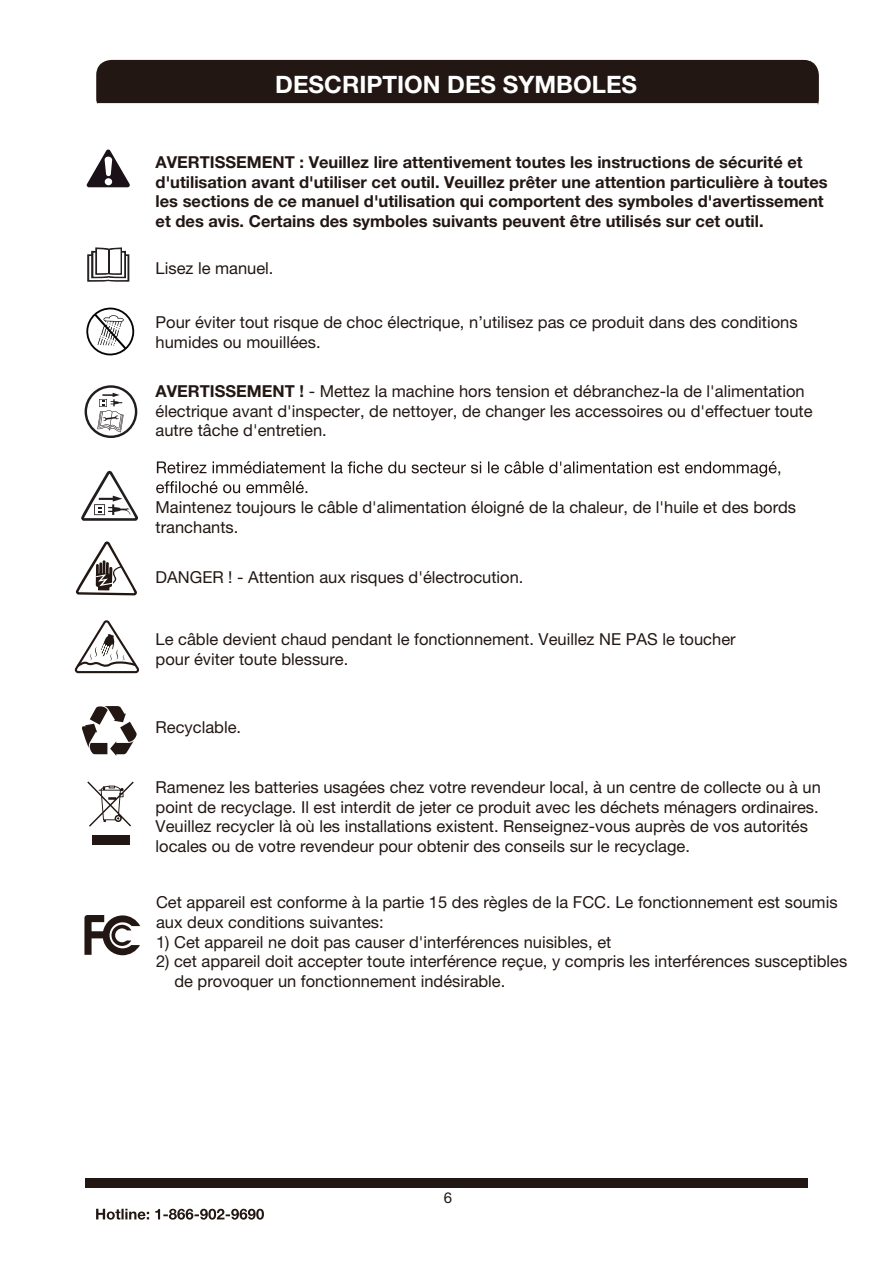
<style>
.page{position:relative;width:893px;height:1263px;background:#fff}
.page>*{position:absolute;margin:0;border:0;box-sizing:border-box;transform-origin:0 0}
.t1{font:700 24px "Helvetica Neue LT Std";color:#fff}
.t2{font:16.5px/19.8px "Helvetica Neue LT Std";color:#221713}
.t3{font:700 16.5px/19.8px "Helvetica Neue LT Std";color:#221713}
.t4{font:15px "Helvetica Neue LT Std";color:#221713}
.s1{font-weight:700}
</style>
<div class="page">
<div style="left:96px;top:60px;width:723px;height:45px;background:#221713"></div>
<div style="left:85px;top:1179px;width:723px;height:9px;background:#221713"></div>
<svg style="left:96px;top:1209px;width:168px;height:11px"></svg>
<svg style="left:87px;top:247px;width:42px;height:35px"></svg>
<svg style="left:86px;top:307px;width:49px;height:49px"></svg>
<svg style="left:87px;top:150px;width:43px;height:37px"></svg>
<svg style="left:85px;top:385px;width:52px;height:53px"></svg>
<svg style="left:156px;top:461px;width:624px;height:32px"></svg>
<svg style="left:82px;top:706px;width:55px;height:50px"></svg>
<svg style="left:87px;top:781px;width:47px;height:46px"></svg>
<div style="left:92px;top:835px;width:37px;height:10px;background:#221713"></div>
<svg style="left:81px;top:471px;width:57px;height:50px"></svg>
<svg style="left:76px;top:541px;width:61px;height:54px"></svg>
<svg style="left:74px;top:620px;width:65px;height:54px"></svg>
<svg style="left:84px;top:915px;width:56px;height:40px"></svg>
<h1 class="t1" style="left:275px;top:69px;width:363px">DESCRIPTION DES SYMBOLES</h1>
<p class="t3" style="left:156px;top:152px;width:674px">AVERTISSEMENT : Veuillez lire attentivement toutes les instructions de sécurité et d'utilisation avant d'utiliser cet outil. Veuillez prêter une attention particulière à toutes les sections de ce manuel d'utilisation qui comportent des symboles d'avertissement et des avis. Certains des symboles suivants peuvent être utilisés sur cet outil.</p>
<p class="t2" style="left:156px;top:258px;width:119px">Lisez le manuel.</p>
<p class="t2" style="left:156px;top:312px;width:644px">Pour éviter tout risque de choc électrique, n’utilisez pas ce produit dans des conditions humides ou mouillées.</p>
<p class="t2" style="left:156px;top:381px;width:659px"><span class="s1">AVERTISSEMENT !</span> - Mettez la machine hors tension et débranchez-la de l'alimentation électrique avant d'inspecter, de nettoyer, de changer les accessoires ou d'effectuer toute autre tâche d'entretien.</p>
<p class="t2" style="left:156px;top:497px;width:642px">Maintenez toujours le câble d'alimentation éloigné de la chaleur, de l'huile et des bords tranchants.</p>
<p class="t2" style="left:156px;top:567px;width:369px">DANGER ! - Attention aux risques d'électrocution.</p>
<p class="t2" style="left:156px;top:629px;width:582px">Le câble devient chaud pendant le fonctionnement. Veuillez NE PAS le toucher pour éviter toute blessure.</p>
<p class="t2" style="left:156px;top:717px;width:87px">Recyclable.</p>
<p class="t2" style="left:156px;top:777px;width:667px">Ramenez les batteries usagées chez votre revendeur local, à un centre de collecte ou à un point de recyclage. Il est interdit de jeter ce produit avec les déchets ménagers ordinaires.<br>Veuillez recycler là où les installations existent. Renseignez-vous auprès de vos autorités locales ou de votre revendeur pour obtenir des conseils sur le recyclage.</p>
<p class="t2" style="left:156px;top:892px;width:683px">Cet appareil est conforme à la partie 15 des règles de la FCC. Le fonctionnement est soumis aux deux conditions suivantes:</p>
<p class="t2" style="left:156px;top:931px;width:457px">1) Cet appareil ne doit pas causer d'interférences nuisibles, et</p>
<p class="t2" style="left:174px;top:951px;width:674px;text-indent:-18px">2) cet appareil doit accepter toute interférence reçue, y compris les interférences susceptibles de provoquer un fonctionnement indésirable.</p>
<p class="t4" style="left:444px;top:1188px;width:10px">6</p>
</div>
